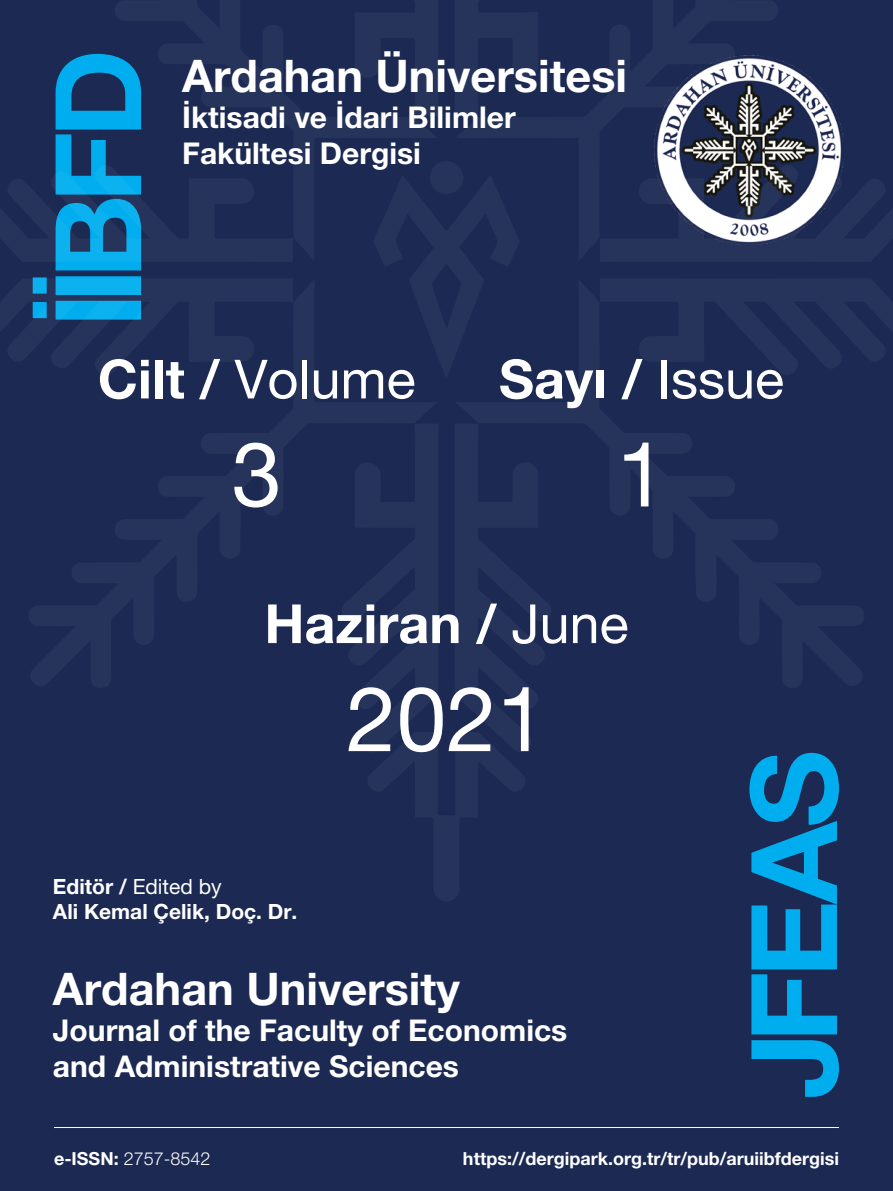
<style>
.page{position:relative;width:893px;height:1191px;background:#1c2952}
.page>*{position:absolute;margin:0;border:0;box-sizing:border-box;transform-origin:0 0}
.t1{font:90px "Helvetica Neue LT Pro";color:#fff}
.t2{font:700 54px "Helvetica Neue LT Pro";color:#fff}
.t3{font:54px "Helvetica Neue LT Pro";color:#fff}
.t4{font:700 45px "Helvetica Neue LT Pro";color:#fff}
.t5{font:700 30px "Helvetica Neue LT Pro";color:#fff}
.t6{font:700 21px "Helvetica Neue LT Pro";color:#fff}
.t7{font:21px "Helvetica Neue LT Pro";color:#fff}
.t8{font:700 18px "Helvetica Neue LT Pro";color:#fff}
.t9{font:300 18px "Helvetica Neue LT Pro";color:#fff}
.s1{font-weight:700}
.s2{font-weight:400}
</style>
<div class="page">
<hr style="left:54px;top:1127px;width:785px;height:1px;background:#fff">
<svg style="left:751px;top:1040px;width:88px;height:56px"></svg>
<svg style="left:749px;top:753px;width:90px;height:281px"></svg>
<svg style="left:654px;top:55px;width:190px;height:109px"></svg>
<svg style="left:55px;top:54px;width:87px;height:216px"></svg>
<svg style="left:655px;top:164px;width:189px;height:81px"></svg>
<svg style="left:32px;top:276px;width:110px;height:3px"></svg>
<svg style="left:32px;top:279px;width:110px;height:41px;fill:#0cb1ef"></svg>
<p class="t4" style="left:182px;top:48px;width:446px">Ardahan Üniversitesi</p>
<p class="t5" style="left:182px;top:99px;width:335px">İktisadi ve İdari Bilimler</p>
<p class="t5" style="left:182px;top:135px;width:240px">Fakültesi Dergisi</p>
<p class="t3" style="left:98px;top:347px;width:319px"><span class="s1">Cilt /</span> Volume</p>
<p class="t1" style="left:232px;top:421px;width:52px">3</p>
<p class="t2" style="left:499px;top:346px;width:287px">Sayı / <span class="s2">Issue</span></p>
<p class="t1" style="left:616px;top:421px;width:52px">1</p>
<p class="t2" style="left:264px;top:590px;width:366px">Haziran / <span class="s2">June</span></p>
<p class="t7" style="left:53px;top:873px;width:170px"><span class="s1">Editör /</span> Edited by</p>
<p class="t6" style="left:53px;top:898px;width:246px">Ali Kemal Çelik, Doç. Dr.</p>
<p class="t1" style="left:346px;top:665px;width:202px">2021</p>
<p class="t4" style="left:53px;top:961px;width:408px">Ardahan University</p>
<p class="t5" style="left:53px;top:1011px;width:516px">Journal of the Faculty of Economics</p>
<p class="t5" style="left:53px;top:1047px;width:408px">and Administrative Sciences</p>
<p class="t9" style="left:54px;top:1147px;width:158px"><span class="s1">e-ISSN:</span> 2757-8542</p>
<p class="t8" style="left:463px;top:1147px;width:377px">https://dergipark.org.tr/tr/pub/aruiibfdergisi</p>
</div>
